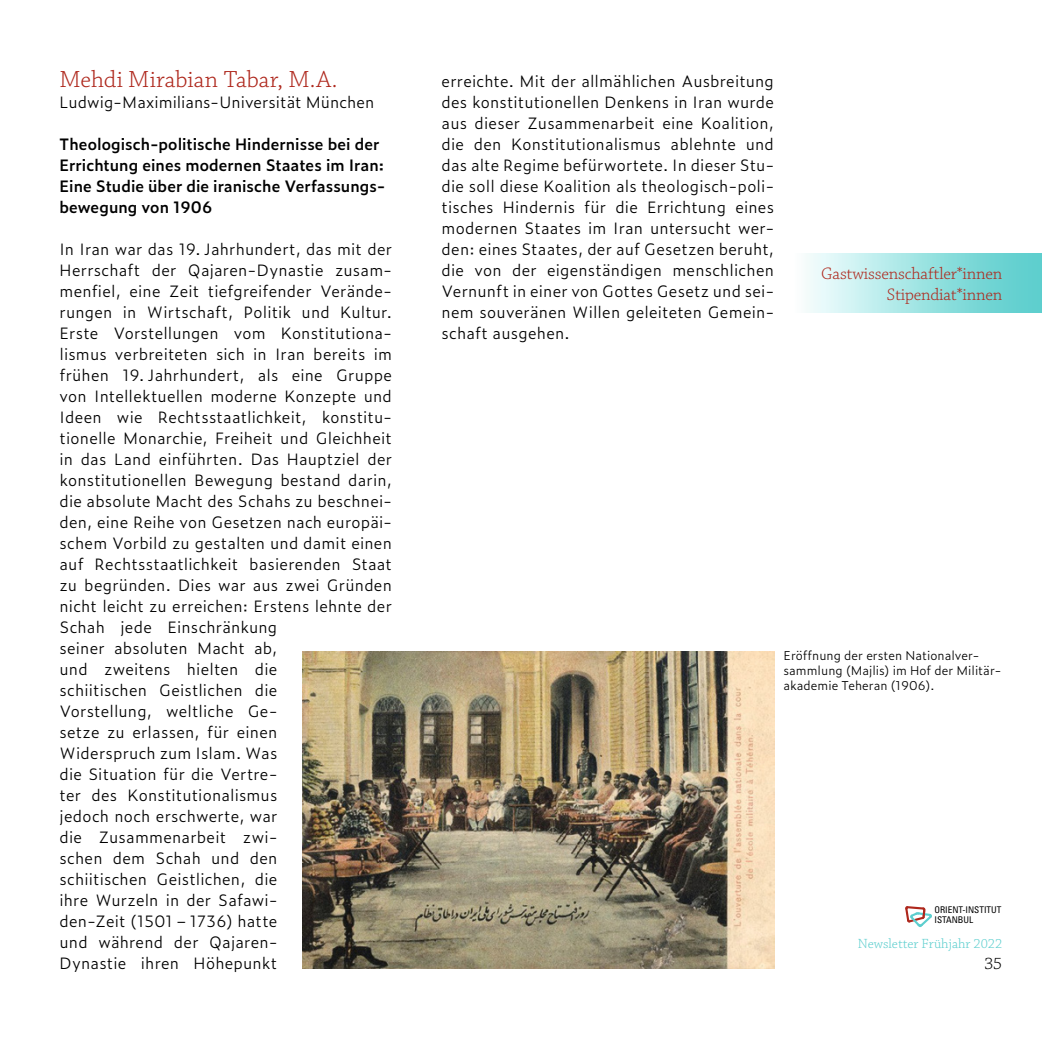
<style>
.page{position:relative;width:1042px;height:1042px;background:#fff}
.page>*{position:absolute;margin:0;border:0;box-sizing:border-box;transform-origin:0 0}
.t1{font:300 24.5px "Chaparral Pro";color:#ae271c}
.t2{font:300 17.5px/21px "Chaparral Pro";letter-spacing:-.01em;color:#ae271c;text-align:right}
.t3{font:300 17.5px "Chaparral Pro";color:#000}
.t4{font:300 15.75px/21px "Zeitung Pro";letter-spacing:.01em;color:#000}
.t5{font:600 15.75px/21px "Zeitung Pro";letter-spacing:.005em;color:#000}
.t6{font:300 14px "Chaparral Pro";color:#5ccece}
.t7{font:300 12.25px/14.7px "Zeitung Pro";color:#000}
.t8{font:condensed 9.28px/9.3px "Univers Com 57";color:#000}
</style>
<div class="page">
<div style="left:794px;top:253px;width:248px;height:60px;background:linear-gradient(to right,#f9ffff,#50cbca)"></div>
<svg style="left:905px;top:906px;width:27px;height:22px"></svg>
<img style="left:302px;top:651px;width:472px;height:317px">
<h1 class="t1" style="left:60px;top:66px;width:279px">Mehdi Mirabian Tabar, M.A.</h1>
<p class="t4" style="left:60px;top:91px;width:316px">Ludwig-Maximilians-Universität München</p>
<p class="t5" style="left:60px;top:133px;width:327px">Theologisch-politische Hindernisse bei der Errichtung eines modernen Staates im Iran:<br>Eine Studie über die iranische Verfassungs&shy;bewegung von 1906</p>
<p class="t4" style="left:60px;top:238px;width:334px">In Iran war das 19. Jahrhundert, das mit der Herrschaft der Qajaren-Dynastie zusam&shy;menfiel, eine Zeit tiefgreifender Verände&shy;rungen in Wirtschaft, Politik und Kultur.<br>Erste Vorstellungen vom Konstitutiona&shy;lismus verbreiteten sich in Iran bereits im frühen 19. Jahrhundert, als eine Gruppe von Intellektuellen moderne Konzepte und Ideen wie Rechtsstaatlichkeit, konstitu&shy;tionelle Monarchie, Freiheit und Gleichheit in das Land einführten. Das Hauptziel der konstitutionellen Bewegung bestand darin, die absolute Macht des Schahs zu beschnei&shy;den, eine Reihe von Gesetzen nach europäi&shy;schem Vorbild zu gestalten und damit einen auf Rechtsstaatlichkeit basierenden Staat zu begründen. Dies war aus zwei Gründen nicht leicht zu erreichen: Erstens lehnte der Schah jede Einschränkung<br>seiner absoluten Macht ab,<br>und zweitens hielten die<br>schiitischen Geistlichen die<br>Vorstellung, weltliche Ge-<br>setze zu erlassen, für einen<br>Widerspruch zum Islam. Was<br>die Situation für die Vertre-<br>ter des Konstitutionalismus<br>jedoch noch erschwerte, war<br>die Zusammenarbeit zwi-<br>schen dem Schah und den<br>schiitischen Geistlichen, die<br>ihre Wurzeln in der Safawi-<br>den-Zeit (1501 – 1736) hatte<br>und während der Qajaren-<br>Dynastie ihren Höhepunkt</p>
<p class="t4" style="left:441px;top:70px;width:334px;text-align:justify">erreichte. Mit der allmählichen Ausbreitung des konstitutionellen Denkens in Iran wurde aus dieser Zusammenarbeit eine Koalition, die den Konstitutionalismus ablehnte und das alte Regime befürwortete. In dieser Stu&shy;die soll diese Koalition als theologisch-poli&shy;tisches Hindernis für die Errichtung eines modernen Staates im Iran untersucht wer&shy;den: eines Staates, der auf Gesetzen beruht, die von der eigenständigen menschlichen Vernunft in einer von Gottes Gesetz und sei&shy;nem souveränen Willen geleiteten Gemein&shy;schaft ausgehen.</p>
<p class="t2" style="left:821px;top:263px;width:182px">Gastwissenschaftler*innen<br>Stipendiat*innen</p>
<p class="t7" style="left:783px;top:648px;width:219px">Eröffnung der ersten Nationalver&shy;sammlung (Majlis) im Hof der Militär&shy;akademie Teheran (1906).</p>
<p class="t8" style="left:934px;top:905px;width:69px">ORIENT-INSTITUT<br>ISTANBUL</p>
<p class="t6" style="left:858px;top:936px;width:146px">Newsletter Frühjahr 2022</p>
<p class="t3" style="left:984px;top:954px;width:19px">35</p>
</div>
